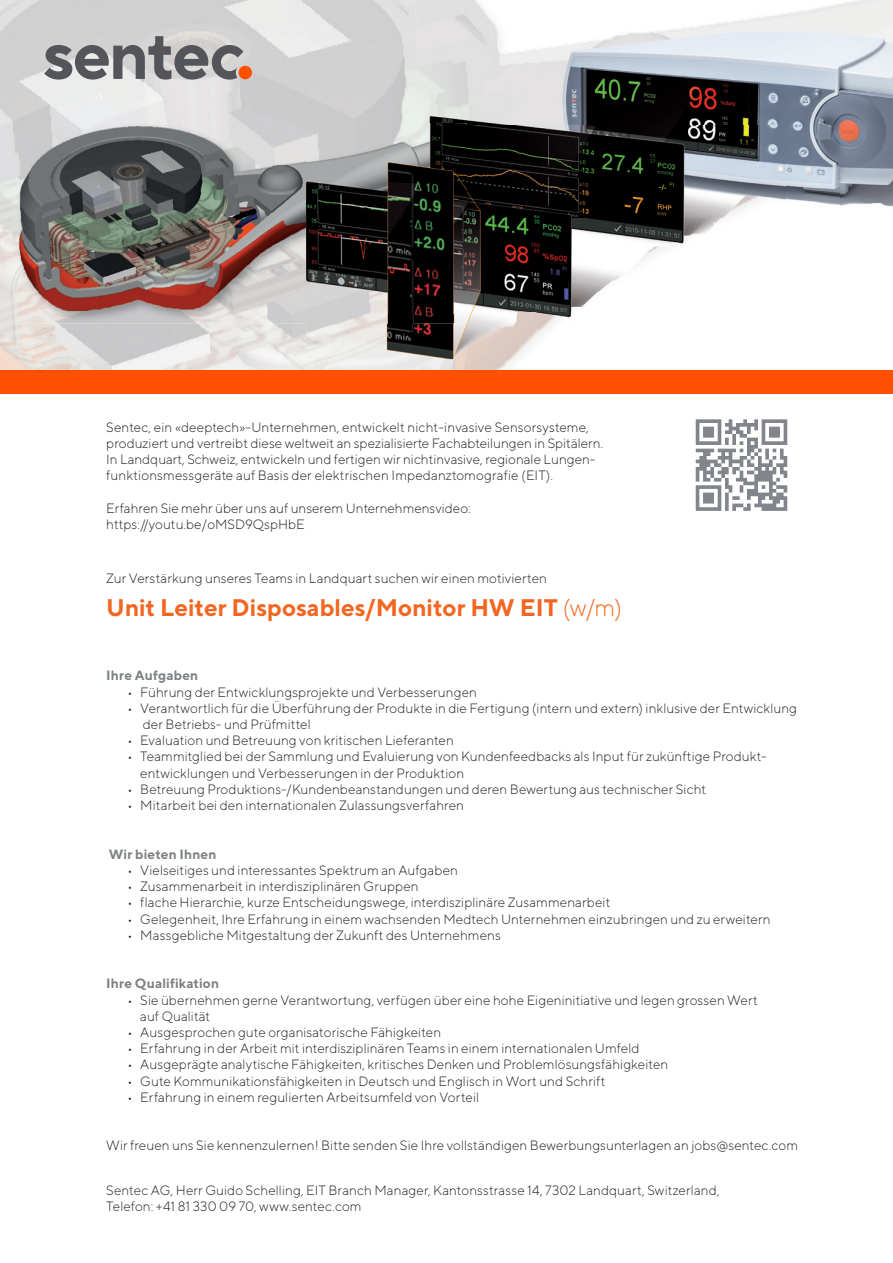
<style>
.page{position:relative;width:893px;height:1263px;background:#fff}
.page>*{position:absolute;margin:0;border:0;box-sizing:border-box;transform-origin:0 0}
.t1{font:700 24px "TT Norms";color:#f36621}
.t2{font:300 13.5px/16.2px "TT Norms";letter-spacing:.005em;color:#231f20}
.t3{font:700 13.5px "TT Norms";letter-spacing:.01em;color:#7d8183}
.s1{font-weight:300}
</style>
<div class="page">
<img style="left:0;top:393px;width:893px;height:1px">
<img style="left:0;top:0;width:315px;height:143px">
<img style="left:315px;top:0;width:578px;height:32px">
<img style="left:0;top:143px;width:52px;height:227px">
<img style="left:52px;top:323px;width:263px;height:47px">
<img style="left:315px;top:359px;width:201px;height:11px">
<div style="left:0;top:370px;width:893px;height:23px;background:#ff5000"></div>
<img style="left:15px;top:123px;width:291px;height:200px">
<img style="left:16px;top:123px;width:397px;height:191px">
<img style="left:306px;top:32px;width:107px;height:91px">
<img style="left:413px;top:32px;width:427px;height:93px">
<img style="left:840px;top:32px;width:53px;height:175px">
<img style="left:467px;top:125px;width:373px;height:188px">
<img style="left:306px;top:313px;width:266px;height:46px">
<img style="left:306px;top:123px;width:161px;height:50px">
<img style="left:413px;top:173px;width:54px;height:150px">
<img style="left:306px;top:314px;width:107px;height:9px">
<div style="left:238px;top:66px;width:14px;height:13px;background:#ff5000;border-radius:50%"></div>
<svg style="left:44px;top:36px;width:199px;height:44px;background:#9d9c9d"></svg>
<div style="left:692px;top:416px;width:99px;height:98px;background:linear-gradient(to right,#fff,#fff)"></div>
<svg style="left:696px;top:419px;width:91px;height:92px"></svg>
<p class="t2" style="left:106px;top:419px;width:498px">Sentec, ein «deeptech»-Unternehmen, entwickelt nicht-invasive Sensorsysteme, produziert und vertreibt diese weltweit an spezialisierte Fachabteilungen in Spitälern.<br>In Landquart, Schweiz, entwickeln und fertigen wir nichtinvasive, regionale Lungen&shy;funktionsmessgeräte auf Basis der elektrischen Impedanztomografie (EIT).</p>
<p class="t2" style="left:106px;top:500px;width:366px">Erfahren Sie mehr über uns auf unserem Unternehmensvideo: https://youtu.be/oMSD9QspHbE</p>
<p class="t2" style="left:106px;top:569px;width:442px">Zur Verstärkung unseres Teams in Landquart suchen wir einen motivierten</p>
<h1 class="t1" style="left:106px;top:592px;width:517px">Unit Leiter Disposables/Monitor HW EIT <span class="s1">(w/m)</span></h1>
<p class="t3" style="left:106px;top:667px;width:94px">Ihre Aufgaben</p>
<p class="t2" style="left:128px;top:683px;width:351px">• Führung der Entwicklungsprojekte und Verbesserungen</p>
<p class="t2" style="left:143px;top:700px;width:656px;text-indent:-15px">• Verantwortlich für die Überführung der Produkte in die Fertigung (intern und extern) inklusive der Entwicklung der Betriebs- und Prüfmittel</p>
<p class="t2" style="left:128px;top:732px;width:328px">• Evaluation und Betreuung von kritischen Lieferanten</p>
<p class="t2" style="left:140px;top:748px;width:628px;text-indent:-13px">• Teammitglied bei der Sammlung und Evaluierung von Kundenfeedbacks als Input für zukünftige Produkt&shy;entwicklungen und Verbesserungen in der Produktion</p>
<p class="t2" style="left:128px;top:781px;width:580px">• Betreuung Produktions-/Kundenbeanstandungen und deren Bewertung aus technischer Sicht</p>
<p class="t2" style="left:128px;top:797px;width:338px">• Mitarbeit bei den internationalen Zulassungsverfahren</p>
<p class="t3" style="left:109px;top:845px;width:109px">Wir bieten Ihnen</p>
<p class="t2" style="left:128px;top:862px;width:332px">• Vielseitiges und interessantes Spektrum an Aufgaben</p>
<p class="t2" style="left:128px;top:878px;width:293px">• Zusammenarbeit in interdisziplinären Gruppen</p>
<p class="t2" style="left:128px;top:894px;width:484px">• flache Hierarchie, kurze Entscheidungswege, interdisziplinäre Zusammenarbeit</p>
<p class="t2" style="left:128px;top:910px;width:644px">• Gelegenheit, Ihre Erfahrung in einem wachsenden Medtech Unternehmen einzubringen und zu erweitern</p>
<p class="t2" style="left:128px;top:926px;width:375px">• Massgebliche Mitgestaltung der Zukunft des Unternehmens</p>
<p class="t3" style="left:106px;top:975px;width:114px">Ihre Qualifikation</p>
<p class="t2" style="left:140px;top:991px;width:619px;text-indent:-13px">• Sie übernehmen gerne Verantwortung, verfügen über eine hohe Eigeninitiative und legen grossen Wert auf Qualität</p>
<p class="t2" style="left:128px;top:1024px;width:315px">• Ausgesprochen gute organisatorische Fähigkeiten</p>
<p class="t2" style="left:128px;top:1040px;width:513px">• Erfahrung in der Arbeit mit interdisziplinären Teams in einem internationalen Umfeld</p>
<p class="t2" style="left:128px;top:1056px;width:542px">• Ausgeprägte analytische Fähigkeiten, kritisches Denken und Problemlösungsfähigkeiten</p>
<p class="t2" style="left:128px;top:1072px;width:479px">• Gute Kommunikationsfähigkeiten in Deutsch und Englisch in Wort und Schrift</p>
<p class="t2" style="left:128px;top:1088px;width:353px">• Erfahrung in einem regulierten Arbeitsumfeld von Vorteil</p>
<p class="t2" style="left:106px;top:1137px;width:693px">Wir freuen uns Sie kennenzulernen! Bitte senden Sie Ihre vollständigen Bewerbungsunterlagen an jobs@sentec.com</p>
<p class="t2" style="left:106px;top:1181px;width:615px">Sentec AG, Herr Guido Schelling, EIT Branch Manager, Kantonsstrasse 14, 7302 Landquart, Switzerland,<br>Telefon: +41 81 330 09 70, www.sentec.com</p>
</div>
